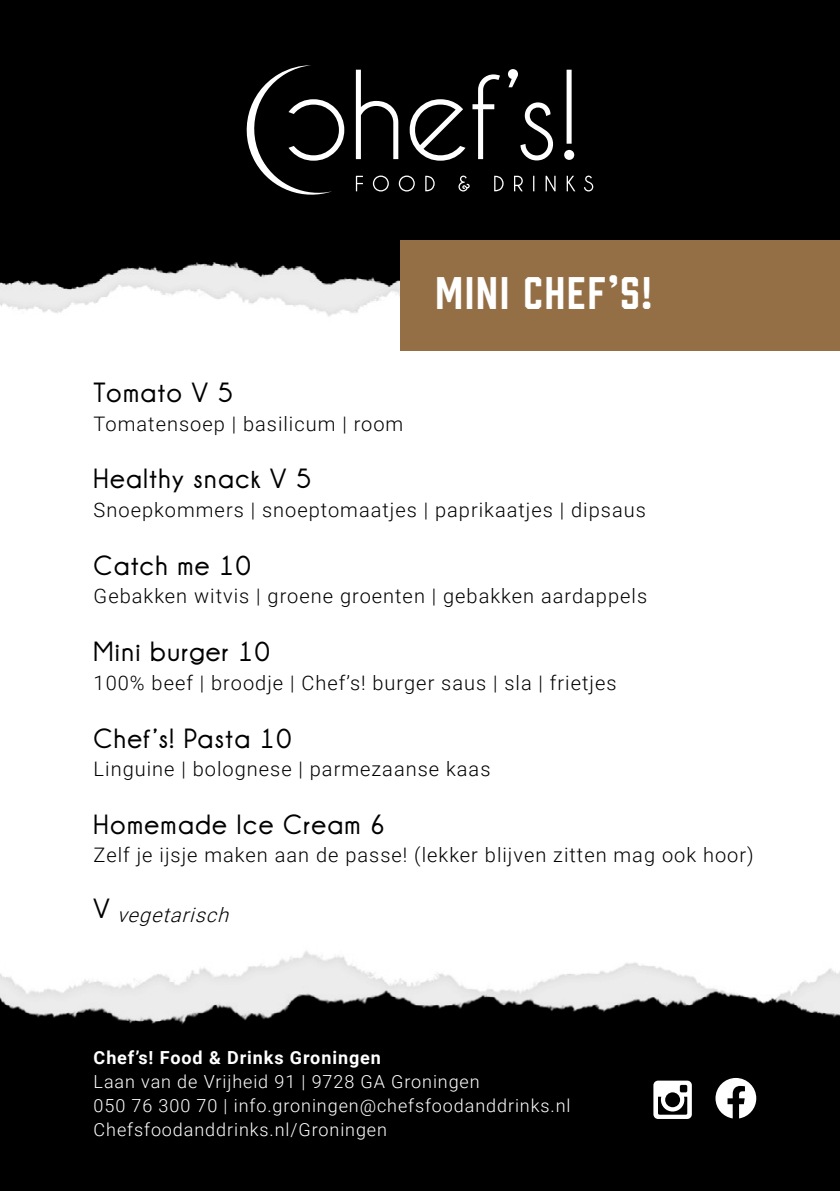
<style>
.page{position:relative;width:840px;height:1191px;background:#fff}
.page>*{position:absolute;margin:0;border:0;box-sizing:border-box;transform-origin:0 0}
.t1{font:42px "Prohibition";letter-spacing:.05em;color:#fff}
.t2{font:700 28px "Champagne&Limousines";letter-spacing:.05em;color:#000}
.t3{font:300 20px "Roboto";letter-spacing:.05em;color:#000}
.t4{font:italic 300 20px "Roboto";color:#000}
.t5{font:300 18px/24px "Roboto";letter-spacing:.05em;color:#fff}
.t6{font:700 18px "Roboto";letter-spacing:.05em;color:#fff}
</style>
<div class="page">
<img style="left:0;top:951px;width:839px;height:240px">
<svg style="left:653px;top:1080px;width:38px;height:39px"></svg>
<svg style="left:715px;top:1078px;width:40px;height:40px"></svg>
<div style="left:0;top:0;width:839px;height:328px;background:#000"></div>
<img style="left:0;top:126px;width:839px;height:202px">
<svg style="left:355px;top:175px;width:238px;height:16px"></svg>
<svg style="left:355px;top:69px;width:219px;height:92px"></svg>
<svg style="left:246px;top:65px;width:98px;height:130px"></svg>
<div style="left:400px;top:241px;width:439px;height:110px;background:#946f45"></div>
<h1 class="t1" style="left:435px;top:264px;width:218px">MINI CHEF’S!</h1>
<h2 class="t2" style="left:94px;top:376px;width:141px">Tomato V 5</h2>
<p class="t3" style="left:94px;top:409px;width:311px">Tomatensoep | basilicum | room</p>
<h2 class="t2" style="left:94px;top:463px;width:219px">Healthy snack V 5</h2>
<p class="t3" style="left:94px;top:496px;width:553px">Snoepkommers | snoeptomaatjes | paprikaatjes | dipsaus</p>
<h2 class="t2" style="left:94px;top:549px;width:158px">Catch me 10</h2>
<p class="t3" style="left:94px;top:582px;width:554px">Gebakken witvis | groene groenten | gebakken aardappels</p>
<h2 class="t2" style="left:94px;top:636px;width:177px">Mini burger 10</h2>
<p class="t3" style="left:94px;top:669px;width:524px">100% beef | broodje | Chef’s! burger saus | sla | frietjes</p>
<h2 class="t2" style="left:94px;top:722px;width:199px">Chef’s! Pasta 10</h2>
<p class="t3" style="left:94px;top:755px;width:398px">Linguine | bolognese | parmezaanse kaas</p>
<h2 class="t2" style="left:94px;top:808px;width:293px">Homemade Ice Cream 6</h2>
<p class="t3" style="left:94px;top:840px;width:661px">Zelf je ijsje maken aan de passe! (lekker blijven zitten mag ook hoor)</p>
<p class="t4" style="left:94px;top:900px;width:143px"><sup>V</sup> vegetarisch</p>
<p class="t6" style="left:94px;top:1045px;width:288px">Chef’s! Food &amp; Drinks Groningen</p>
<p class="t5" style="left:94px;top:1069px;width:478px">Laan van de Vrijheid 91 | 9728 GA Groningen<br>050 76 300 70 | info.groningen@chefsfoodanddrinks.nl<br>Chefsfoodanddrinks.nl/Groningen</p>
</div>
